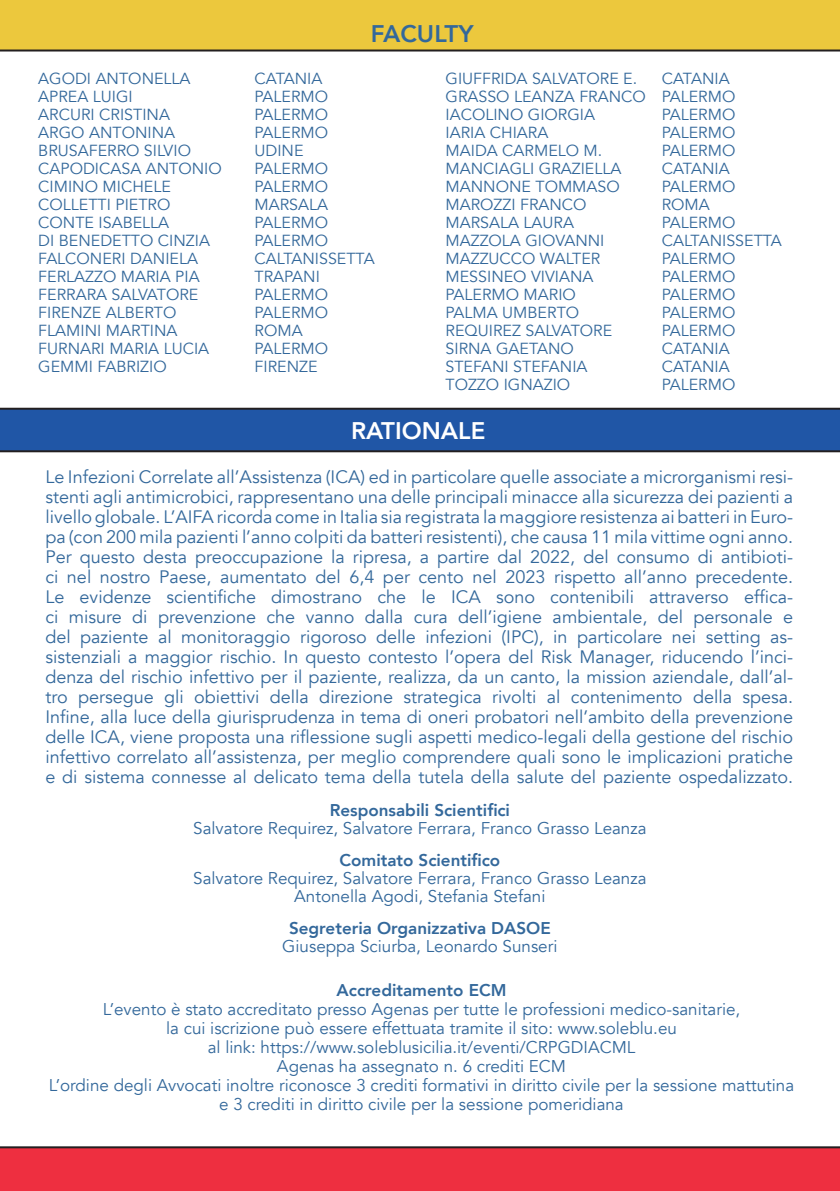
<style>
.page{position:relative;width:840px;height:1191px;background:#fff}
.page>*{position:absolute;margin:0;border:0;box-sizing:border-box;transform-origin:0 0}
.t1{font:800 24px "Avenir";color:#fff}
.t2{font:800 24px "Avenir";color:#33689b}
.t3{font:18px/20px "Avenir";color:#33689b;text-align:justify}
.t4{font:17px/19px "Avenir";color:#33689b;text-align:center}
.t5{font:800 17px "Avenir";color:#33689b}
.t6{font:16px/18px "Avenir";color:#33689b}
</style>
<div class="page">
<div style="left:0;top:0;width:839px;height:51px;background:#ecc83d"></div>
<svg style="left:0;top:408px;width:839px;height:44px;background:#20519b"></svg>
<div style="left:0;top:1146px;width:839px;height:45px;background:#ee2f40"></div>
<h1 class="t2" style="left:370px;top:23px;width:104px">FACULTY</h1>
<p class="t6" style="left:38px;top:71px;width:154px">AGODI ANTONELLA</p>
<p class="t6" style="left:254px;top:71px;width:69px">CATANIA</p>
<p class="t6" style="left:38px;top:89px;width:96px">APREA LUIGI</p>
<p class="t6" style="left:254px;top:89px;width:75px">PALERMO</p>
<p class="t6" style="left:38px;top:107px;width:133px">ARCURI CRISTINA</p>
<p class="t6" style="left:254px;top:107px;width:75px">PALERMO</p>
<p class="t6" style="left:38px;top:125px;width:138px">ARGO ANTONINA</p>
<p class="t6" style="left:254px;top:125px;width:75px">PALERMO</p>
<p class="t6" style="left:38px;top:143px;width:154px">BRUSAFERRO SILVIO</p>
<p class="t6" style="left:254px;top:143px;width:50px">UDINE</p>
<p class="t6" style="left:38px;top:161px;width:185px">CAPODICASA ANTONIO</p>
<p class="t6" style="left:254px;top:161px;width:75px">PALERMO</p>
<p class="t6" style="left:38px;top:179px;width:134px">CIMINO MICHELE</p>
<p class="t6" style="left:254px;top:179px;width:75px">PALERMO</p>
<p class="t6" style="left:38px;top:197px;width:134px">COLLETTI PIETRO</p>
<p class="t6" style="left:254px;top:197px;width:75px">MARSALA</p>
<p class="t6" style="left:38px;top:215px;width:132px">CONTE ISABELLA</p>
<p class="t6" style="left:254px;top:215px;width:75px">PALERMO</p>
<p class="t6" style="left:38px;top:233px;width:173px">DI BENEDETTO CINZIA</p>
<p class="t6" style="left:254px;top:233px;width:75px">PALERMO</p>
<p class="t6" style="left:38px;top:251px;width:161px">FALCONERI DANIELA</p>
<p class="t6" style="left:254px;top:251px;width:122px">CALTANISSETTA</p>
<p class="t6" style="left:38px;top:269px;width:163px">FERLAZZO MARIA PIA</p>
<p class="t6" style="left:254px;top:269px;width:67px">TRAPANI</p>
<p class="t6" style="left:38px;top:287px;width:161px">FERRARA SALVATORE</p>
<p class="t6" style="left:254px;top:287px;width:75px">PALERMO</p>
<p class="t6" style="left:38px;top:305px;width:140px">FIRENZE ALBERTO</p>
<p class="t6" style="left:254px;top:305px;width:75px">PALERMO</p>
<p class="t6" style="left:38px;top:323px;width:141px">FLAMINI MARTINA</p>
<p class="t6" style="left:254px;top:323px;width:50px">ROMA</p>
<p class="t6" style="left:38px;top:341px;width:172px">FURNARI MARIA LUCIA</p>
<p class="t6" style="left:254px;top:341px;width:75px">PALERMO</p>
<p class="t6" style="left:38px;top:359px;width:130px">GEMMI FABRIZIO</p>
<p class="t6" style="left:254px;top:359px;width:64px">FIRENZE</p>
<p class="t6" style="left:445px;top:71px;width:193px">GIUFFRIDA SALVATORE E.</p>
<p class="t6" style="left:445px;top:71px;width:291px;text-indent:216px">CATANIA<br>GRASSO LEANZA FRANCO PALERMO<br>IACOLINO GIORGIA</p>
<p class="t6" style="left:661px;top:107px;width:75px">PALERMO</p>
<p class="t6" style="left:445px;top:125px;width:104px">IARIA CHIARA</p>
<p class="t6" style="left:661px;top:125px;width:75px">PALERMO</p>
<p class="t6" style="left:445px;top:143px;width:158px">MAIDA CARMELO M.</p>
<p class="t6" style="left:661px;top:143px;width:75px">PALERMO</p>
<p class="t6" style="left:445px;top:161px;width:177px">MANCIAGLI GRAZIELLA</p>
<p class="t6" style="left:661px;top:161px;width:69px">CATANIA</p>
<p class="t6" style="left:445px;top:179px;width:176px">MANNONE TOMMASO</p>
<p class="t6" style="left:661px;top:179px;width:75px">PALERMO</p>
<p class="t6" style="left:445px;top:197px;width:142px">MAROZZI FRANCO</p>
<p class="t6" style="left:661px;top:197px;width:50px">ROMA</p>
<p class="t6" style="left:445px;top:215px;width:130px">MARSALA LAURA</p>
<p class="t6" style="left:661px;top:215px;width:75px">PALERMO</p>
<p class="t6" style="left:445px;top:233px;width:160px">MAZZOLA GIOVANNI</p>
<p class="t6" style="left:661px;top:233px;width:122px">CALTANISSETTA</p>
<p class="t6" style="left:445px;top:251px;width:156px">MAZZUCCO WALTER</p>
<p class="t6" style="left:661px;top:251px;width:75px">PALERMO</p>
<p class="t6" style="left:445px;top:269px;width:149px">MESSINEO VIVIANA</p>
<p class="t6" style="left:661px;top:269px;width:75px">PALERMO</p>
<p class="t6" style="left:445px;top:287px;width:132px">PALERMO MARIO</p>
<p class="t6" style="left:661px;top:287px;width:75px">PALERMO</p>
<p class="t6" style="left:445px;top:305px;width:135px">PALMA UMBERTO</p>
<p class="t6" style="left:661px;top:305px;width:75px">PALERMO</p>
<p class="t6" style="left:445px;top:323px;width:168px">REQUIREZ SALVATORE</p>
<p class="t6" style="left:661px;top:323px;width:75px">PALERMO</p>
<p class="t6" style="left:445px;top:341px;width:130px">SIRNA GAETANO</p>
<p class="t6" style="left:661px;top:341px;width:69px">CATANIA</p>
<p class="t6" style="left:445px;top:359px;width:143px">STEFANI STEFANIA</p>
<p class="t6" style="left:661px;top:359px;width:69px">CATANIA</p>
<p class="t6" style="left:445px;top:377px;width:126px">TOZZO IGNAZIO</p>
<p class="t6" style="left:661px;top:377px;width:75px">PALERMO</p>
<h1 class="t1" style="left:351px;top:420px;width:136px">RATIONALE</h1>
<p class="t3" style="left:45px;top:469px;width:749px">Le Infezioni Correlate all’Assistenza (ICA) ed in particolare quelle associate a microrganismi resi&shy;stenti agli antimicrobici, rappresentano una delle principali minacce alla sicurezza dei pazienti a livello globale. L’AIFA ricorda come in Italia sia registrata la maggiore resistenza ai batteri in Euro&shy;pa (con 200 mila pazienti l’anno colpiti da batteri resistenti), che causa 11 mila vittime ogni anno.<br>Per questo desta preoccupazione la ripresa, a partire dal 2022, del consumo di antibioti&shy;ci nel nostro Paese, aumentato del 6,4 per cento nel 2023 rispetto all’anno precedente.<br>Le evidenze scientifiche dimostrano che le ICA sono contenibili attraverso effica&shy;ci misure di prevenzione che vanno dalla cura dell’igiene ambientale, del personale e del paziente al monitoraggio rigoroso delle infezioni (IPC), in particolare nei setting as&shy;sistenziali a maggior rischio. In questo contesto l’opera del Risk Manager, riducendo l’inci&shy;denza del rischio infettivo per il paziente, realizza, da un canto, la mission aziendale, dall’al&shy;tro persegue gli obiettivi della direzione strategica rivolti al contenimento della spesa.<br>Infine, alla luce della giurisprudenza in tema di oneri probatori nell’ambito della prevenzione delle ICA, viene proposta una riflessione sugli aspetti medico-legali della gestione del rischio infettivo correlato all’assistenza, per meglio comprendere quali sono le implicazioni pratiche e di sistema connesse al delicato tema della tutela della salute del paziente ospedalizzato.</p>
<p class="t5" style="left:329px;top:797px;width:182px">Responsabili Scientifici</p>
<p class="t4" style="left:193px;top:820px;width:454px">Salvatore Requirez, Salvatore Ferrara, Franco Grasso Leanza</p>
<p class="t5" style="left:339px;top:847px;width:162px">Comitato Scientifico</p>
<p class="t4" style="left:193px;top:871px;width:454px;line-height:18px">Salvatore Requirez, Salvatore Ferrara, Franco Grasso Leanza<br>Antonella Agodi, Stefania Stefani</p>
<p class="t5" style="left:289px;top:921px;width:263px">Segreteria Organizzativa DASOE</p>
<p class="t4" style="left:282px;top:938px;width:276px">Giuseppa Sciurba, Leonardo Sunseri</p>
<p class="t5" style="left:336px;top:982px;width:171px">Accreditamento ECM</p>
<p class="t4" style="left:49px;top:1001px;width:746px">L’evento è stato accreditato presso Agenas per tutte le professioni medico-sanitarie,<br>la cui iscrizione può essere effettuata tramite il sito: www.soleblu.eu<br>al link: https://www.soleblusicilia.it/eventi/CRPGDIACML<br>Agenas ha assegnato n. 6 crediti ECM<br>L’ordine degli Avvocati inoltre riconosce 3 crediti formativi in diritto civile per la sessione mattutina e 3 crediti in diritto civile per la sessione pomeridiana</p>
</div>
